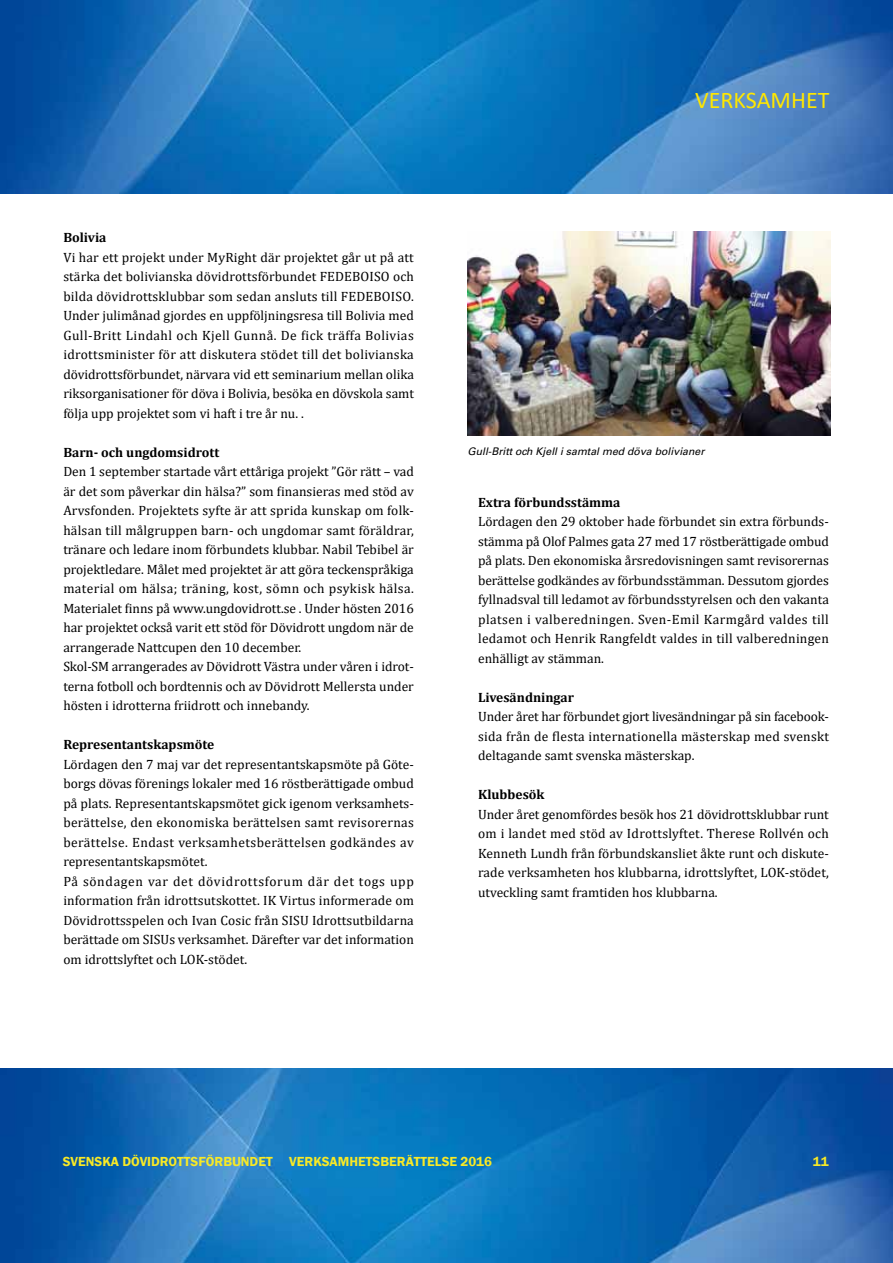
<style>
.page{position:relative;width:893px;height:1263px;background:#fff}
.page>*{position:absolute;margin:0;border:0;box-sizing:border-box;transform-origin:0 0}
.t1{font:24px "Calibri";color:#ffe700}
.t2{font:13.5px/19.5px "Cambria";color:#000;text-align:justify}
.t3{font:700 13.5px "Cambria";color:#000}
.t4{font:600 13.5px "Franklin Gothic";color:#f8e926}
.t5{font:italic 10.5px "Univers";color:#000}
</style>
<div class="page">
<img style="left:0;top:1068px;width:893px;height:195px">
<img style="left:0;top:0;width:893px;height:193px">
<img style="left:468px;top:232px;width:362px;height:204px">
<p class="t3" style="left:63px;top:228px;width:45px">Bolivia</p>
<p class="t2" style="left:63px;top:247px;width:352px">Vi har ett projekt under MyRight där projektet går ut på att stärka det bolivianska dövidrottsförbundet FEDEBOISO och bilda dövidrottsklubbar som sedan ansluts till FEDEBOISO.<br>Under julimånad gjordes en uppföljningsresa till Bolivia med Gull-Britt Lindahl och Kjell Gunnå. De fick träffa Bolivias idrottsminister för att diskutera stödet till det bolivianska dövidrottsförbundet, närvara vid ett seminarium mellan olika riksorganisationer för döva i Bolivia, besöka en dövskola samt följa upp projektet som vi haft i tre år nu. .</p>
<p class="t3" style="left:63px;top:443px;width:158px">Barn- och ungdomsidrott</p>
<p class="t2" style="left:63px;top:462px;width:352px;text-align:left">Den 1 september startade vårt ettåriga projekt ”Gör rätt – vad är det som påverkar din hälsa?” som finansieras med stöd av Arvsfonden. Projektets syfte är att sprida kunskap om folk&shy;hälsan till målgruppen barn- och ungdomar samt föräldrar, tränare och ledare inom förbundets klubbar. Nabil Tebibel är projektledare. Målet med projektet är att göra teckenspråkiga material om hälsa; träning, kost, sömn och psykisk hälsa.<br>Materialet finns på www.ungdovidrott.se . Under hösten 2016 har projektet också varit ett stöd för Dövidrott ungdom när de arrangerade Nattcupen den 10 december.<br>Skol-SM arrangerades av Dövidrott Västra under våren i idrot&shy;terna fotboll och bordtennis och av Dövidrott Mellersta under hösten i idrotterna friidrott och innebandy.</p>
<p class="t3" style="left:63px;top:735px;width:153px">Representantskapsmöte</p>
<p class="t2" style="left:63px;top:754px;width:352px;text-align:left">Lördagen den 7 maj var det representantskapsmöte på Göte&shy;borgs dövas förenings lokaler med 16 röstberättigade ombud på plats. Representantskapsmötet gick igenom verksamhets&shy;berättelse, den ekonomiska berättelsen samt revisorernas berättelse. Endast verksamhetsberättelsen godkändes av representantskapsmötet.<br>På söndagen var det dövidrottsforum där det togs upp information från idrottsutskottet. IK Virtus informerade om Dövidrottsspelen och Ivan Cosic från SISU Idrottsutbildarna berättade om SISUs verksamhet. Därefter var det information om idrottslyftet och LOK-stödet.</p>
<h1 class="t1" style="left:695px;top:83px;width:136px">VERKSAMHET</h1>
<p class="t5" style="left:468px;top:445px;width:238px">Gull-Britt och Kjell i samtal med döva bolivianer</p>
<p class="t3" style="left:478px;top:492px;width:144px">Extra förbundsstämma</p>
<p class="t2" style="left:478px;top:512px;width:352px">Lördagen den 29 oktober hade förbundet sin extra förbunds&shy;stämma på Olof Palmes gata 27 med 17 röstberättigade ombud på plats. Den ekonomiska årsredovisningen samt revisorernas berättelse godkändes av förbundsstämman. Dessutom gjordes fyllnadsval till ledamot av förbundsstyrelsen och den vakanta platsen i valberedningen. Sven-Emil Karmgård valdes till ledamot och Henrik Rangfeldt valdes in till valberedningen enhälligt av stämman.</p>
<p class="t3" style="left:478px;top:687px;width:97px">Livesändningar</p>
<p class="t2" style="left:478px;top:707px;width:352px">Under året har förbundet gjort livesändningar på sin facebook&shy;sida från de flesta internationella mästerskap med svenskt deltagande samt svenska mästerskap.</p>
<p class="t3" style="left:478px;top:785px;width:68px">Klubbesök</p>
<p class="t2" style="left:478px;top:804px;width:352px">Under året genomfördes besök hos 21 dövidrottsklubbar runt om i landet med stöd av Idrottslyftet. Therese Rollvén och Kenneth Lundh från förbundskansliet åkte runt och diskute&shy;rade verksamheten hos klubbarna, idrottslyftet, LOK-stödet, utveckling samt framtiden hos klubbarna.</p>
<p class="t4" style="left:63px;top:1153px;width:431px">SVENSKA DÖVIDROTTSFÖRBUNDET VERKSAMHETSBERÄTTELSE 2016</p>
<p class="t4" style="left:813px;top:1153px;width:17px">11</p>
</div>
